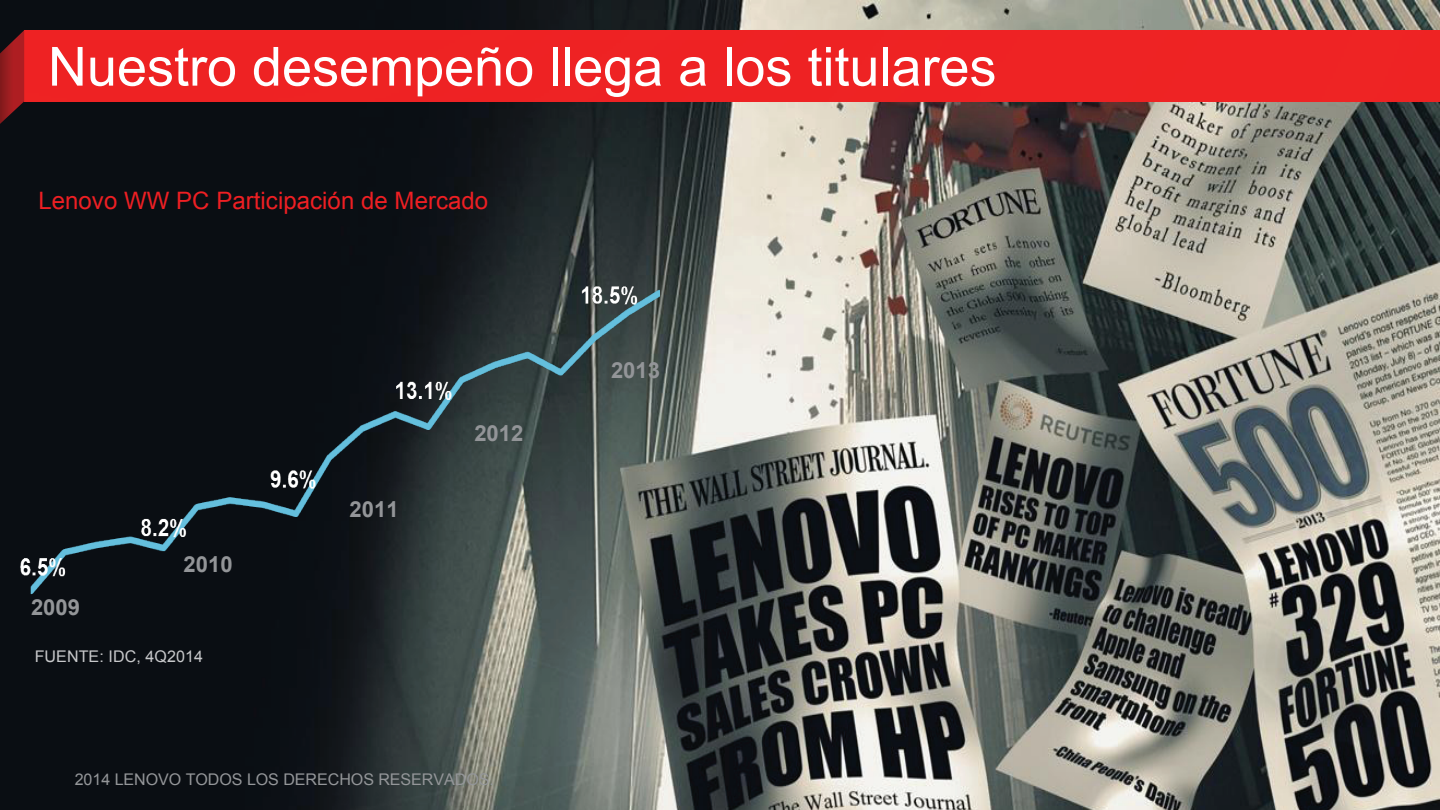
<style>
.page{position:relative;width:1440px;height:810px;background:#fff}
.page>*{position:absolute;margin:0;border:0;box-sizing:border-box;transform-origin:0 0}
.t1{font:54px "Arial";color:#fff}
.t2{font:24px "Arial";color:#ee1f23}
.t3{font:700 22.2px "Arial";letter-spacing:-.005em;color:#939598}
.t4{font:700 22px "Arial";color:#939598}
.t5{font:16px "Arial";letter-spacing:-.005em;color:#949699}
.t6{font:16px "Arial";letter-spacing:.005em;color:#c7c8ca}
</style>
<div class="page">
<img style="left:0;top:0;width:1440px;height:810px">
<div style="left:10px;top:768px;width:50px;height:21px;background:#0a0e13"></div>
<svg style="left:0;top:768px;width:10px;height:31px"></svg>
<svg style="left:1301px;top:771px;width:119px;height:19px;background:#504f4e"></svg>
<div style="left:24px;top:30px;width:1416px;height:71px;background:#ee2223"></div>
<svg style="left:0;top:30px;width:24px;height:94px;background:#7b191d"></svg>
<img style="left:0;top:273px;width:691px;height:356px">
<h1 class="t1" style="left:48px;top:31px;width:950px">Nuestro desempeño llega a los titulares</h1>
<h2 class="t2" style="left:38px;top:184px;width:451px">Lenovo WW PC Participación de Mercado</h2>
<h3 class="t4" style="left:31px;top:593px;width:51px">2009</h3>
<h3 class="t4" style="left:184px;top:550px;width:51px">2010</h3>
<p class="t6" style="left:35px;top:646px;width:170px">FUENTE: IDC, 4Q2014</p>
<h3 class="t4" style="left:350px;top:495px;width:51px">2011</h3>
<h3 class="t3" style="left:474px;top:419px;width:51px">2012</h3>
<p class="t5" style="left:75px;top:769px;width:421px">2014 LENOVO TODOS LOS DERECHOS RESERVADOS.</p>
<h3 class="t3" style="left:611px;top:355px;width:51px">2013</h3>
</div>
